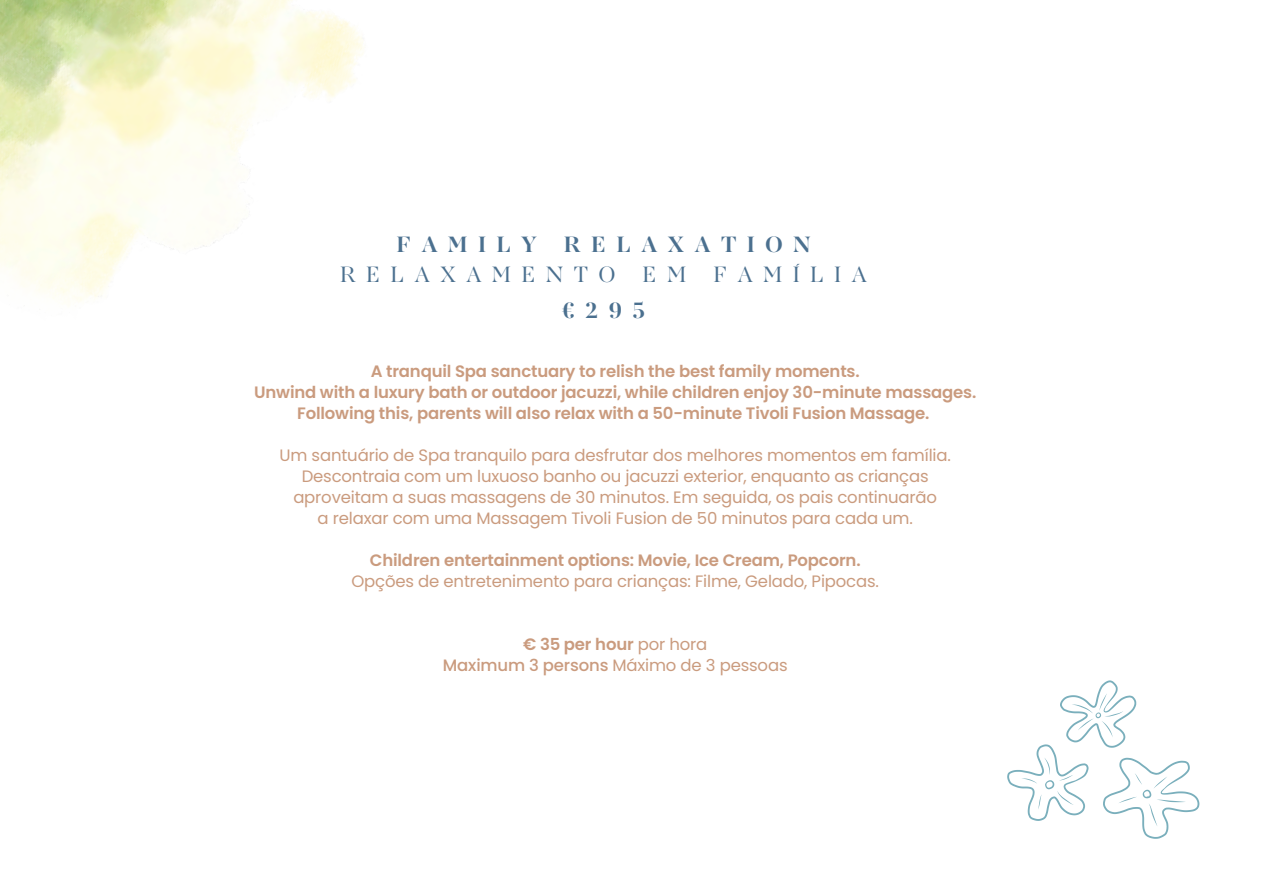
<style>
.page{position:relative;width:1263px;height:893px;background:#fff}
.page>*{position:absolute;margin:0;border:0;box-sizing:border-box;transform-origin:0 0}
.t1{font:700 22.8px "AW Conqueror Std Didot";letter-spacing:.45em;color:#4b708f}
.t2{font:22.8px "AW Conqueror Std Didot";letter-spacing:.45em;color:#4b708f}
.t3{font:16.5px/21px "Poppins";letter-spacing:-.01em;color:#ca9b7e;text-align:center}
.t4{font:600 16.5px/21px "Poppins";letter-spacing:-.01em;color:#ca9b7e;text-align:center}
.s1{font-weight:600}
.s2{font-weight:500}
</style>
<div class="page">
<img style="left:0;top:0;width:364px;height:302px">
<svg style="left:1007px;top:680px;width:192px;height:159px"></svg>
<h1 class="t1" style="left:396px;top:233px;width:416px">FAMILY RELAXATION</h1>
<h1 class="t2" style="left:340px;top:264px;width:528px">RELAXAMENTO EM FAMÍLIA</h1>
<h1 class="t1" style="left:562px;top:299px;width:85px">€295</h1>
<p class="t4" style="left:254px;top:361px;width:724px">A tranquil Spa sanctuary to relish the best family moments.<br>Unwind with a luxury bath or outdoor jacuzzi, while children enjoy 30-minute massages.<br>Following this, parents will also relax with a 50-minute Tivoli Fusion Massage.</p>
<p class="t3" style="left:280px;top:445px;width:673px">Um santuário de Spa tranquilo para desfrutar dos melhores momentos em família.<br>Descontraia com um luxuoso banho ou jacuzzi exterior, enquanto as crianças aproveitam a suas massagens de 30 minutos. Em seguida, os pais continuarão<br>a relaxar com uma Massagem Tivoli Fusion de 50 minutos para cada um.</p>
<p class="t4" style="left:370px;top:550px;width:492px">Children entertainment options: Movie, Ice Cream, Popcorn.</p>
<p class="t3" style="left:351px;top:571px;width:529px">Opções de entretenimento para crianças: Filme, Gelado, Pipocas.</p>
<p class="t3" style="left:443px;top:634px;width:346px"><span class="s1">€ 35 per hour</span> por hora<br><span class="s2">Maximum 3 persons</span> Máximo de 3 pessoas</p>
</div>
